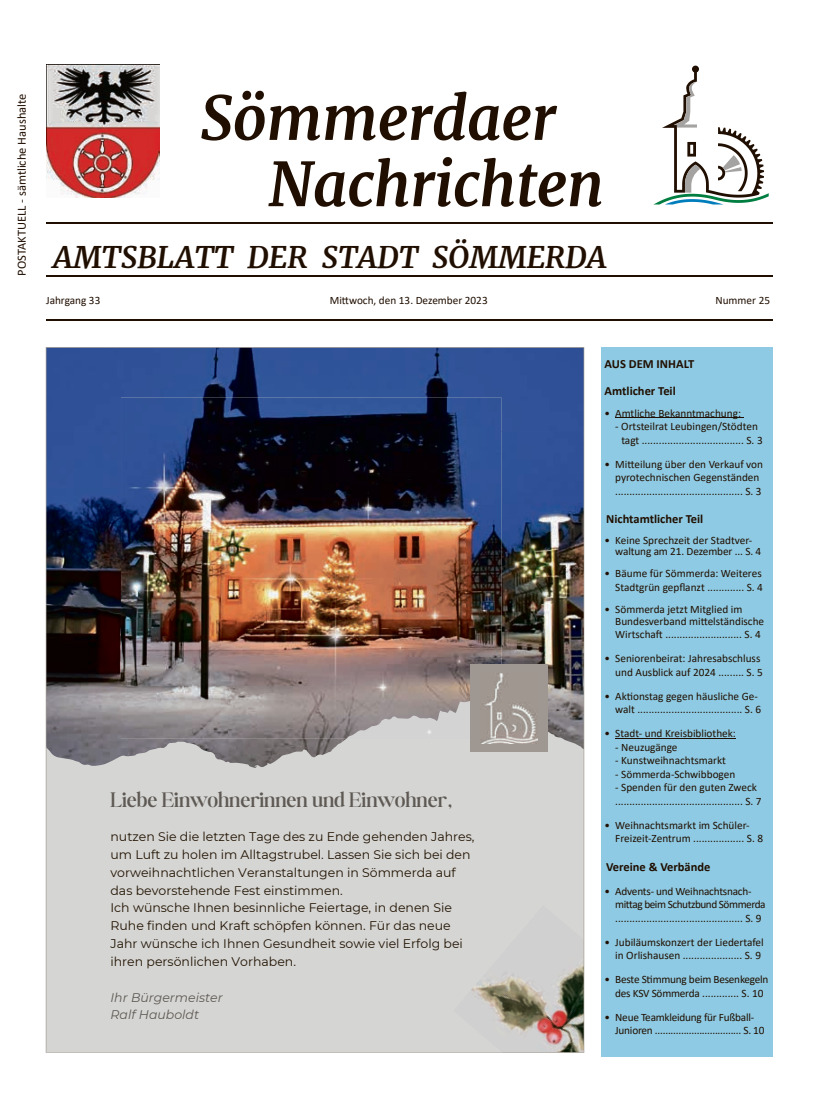
<style>
.page{position:relative;width:833px;height:1117px;background:#fff}
.page>*{position:absolute;margin:0;border:0;box-sizing:border-box;transform-origin:0 0}
.t1{font:italic 700 60px/66.2px "Merriweather";letter-spacing:-.01em;color:#200e00}
.t2{font:italic 700 30px "Merriweather";color:#200e00}
.t3{font:300 22.5px "Boston Angel";color:#5e5953}
.t4{font:12.5px/17.8px "Montserrat";color:#211200}
.t5{font:700 12.5px "Calibri";color:#200e00}
.t6{font:12.5px "Calibri";color:#200e00}
.t7{font:italic 12.5px/17.8px "Montserrat";color:#5e5953}
.t8{font:11.25px/13.5px "Calibri";color:#200e00}
.t9{font:11.25px/13.5px "Calibri";letter-spacing:-.02em;color:#200e00;text-align:center}
.t10{font:11.25px/13.5px "Calibri";letter-spacing:-.04em;color:#200e00}
</style>
<div class="page">
<hr style="left:46px;top:319px;width:726px;height:1px;background:#200e00">
<div style="left:601px;top:347px;width:171px;height:709px;background:#8ecae3"></div>
<hr style="left:615px;top:417px;width:128px;height:1px;background:#200e00">
<hr style="left:615px;top:737px;width:121px;height:1px;background:#200e00">
<hr style="left:46px;top:223px;width:726px;height:1px;background:#200e00">
<hr style="left:46px;top:276px;width:726px;height:1px;background:#200e00">
<img style="left:47px;top:65px;width:113px;height:132px">
<svg style="left:654px;top:66px;width:114px;height:138px"></svg>
<img style="left:46px;top:347px;width:538px;height:705px">
<p class="t6" style="left:13px;top:276px;width:183px;rotate:-90deg">POSTAKTUELL - sämtliche Haushalte</p>
<h1 class="t1" style="left:268px;top:85px;width:337px;text-indent:-68px">Sömmerdaer<br>Nachrichten</h1>
<h2 class="t2" style="left:53px;top:238px;width:555px">AMTSBLATT DER STADT SÖMMERDA</h2>
<p class="t8" style="left:46px;top:293px;width:56px">Jahrgang 33</p>
<p class="t8" style="left:330px;top:293px;width:159px">Mittwoch, den 13. Dezember 2023</p>
<p class="t8" style="left:715px;top:293px;width:56px">Nummer 25</p>
<h3 class="t3" style="left:110px;top:786px;width:343px">Liebe Einwohnerinnen und Einwohner,</h3>
<p class="t4" style="left:110px;top:827px;width:365px">nutzen Sie die letzten Tage des zu Ende gehenden Jahres, um Luft zu holen im Alltagstrubel. Lassen Sie sich bei den vorweihnachtlichen Veranstaltungen in Sömmerda auf das bevorstehende Fest einstimmen.<br>Ich wünsche Ihnen besinnliche Feiertage, in denen Sie Ruhe finden und Kraft schöpfen können. Für das neue Jahr wünsche ich Ihnen Gesundheit sowie viel Erfolg bei ihren persönlichen Vorhaben.</p>
<p class="t7" style="left:110px;top:987px;width:114px">Ihr Bürgermeister<br>Ralf Hauboldt</p>
<p class="t5" style="left:604px;top:354px;width:91px">AUS DEM INHALT</p>
<p class="t5" style="left:604px;top:382px;width:73px">Amtlicher Teil</p>
<p class="t8" style="left:604px;top:406px;width:138px">• Amtliche Bekanntmachung:</p>
<p class="t8" style="left:615px;top:419px;width:149px;text-align:center">- Ortsteilrat Leubingen/Stödten tagt .................................... S. 3</p>
<p class="t8" style="left:615px;top:457px;width:149px;text-indent:-11px">• Mitteilung über den Verkauf von pyrotechnischen Gegenständen ............................................. S. 3</p>
<p class="t5" style="left:606px;top:510px;width:99px">Nichtamtlicher Teil</p>
<p class="t8" style="left:615px;top:533px;width:147px;line-height:11.2px;text-indent:-11px">• Keine Sprechzeit der Stadtver&shy;waltung am 21. Dezember ... S. 4</p>
<p class="t8" style="left:604px;top:566px;width:160px;text-align:right">• Bäume für Sömmerda: Weiteres<br>Stadtgrün gepflanzt ............. S. 4</p>
<p class="t8" style="left:615px;top:603px;width:150px;line-height:11.2px;text-indent:-11px">• Sömmerda jetzt Mitglied im<br>Bundesverband mittelständische</p>
<p class="t8" style="left:615px;top:627px;width:147px">Wirtschaft ........................... S. 4</p>
<p class="t8" style="left:604px;top:651px;width:160px;text-align:right">• Seniorenbeirat: Jahresabschluss und Ausblick auf 2024 ......... S. 5</p>
<p class="t8" style="left:604px;top:688px;width:158px;text-align:right">• Aktionstag gegen häusliche Ge&shy;walt ..................................... S. 6</p>
<p class="t8" style="left:604px;top:726px;width:133px">• Stadt- und Kreisbibliothek:</p>
<p class="t8" style="left:615px;top:739px;width:64px">- Neuzugänge</p>
<p class="t8" style="left:615px;top:753px;width:112px">- Kunstweihnachtsmarkt</p>
<p class="t8" style="left:615px;top:766px;width:122px">- Sömmerda-Schwibbogen</p>
<p class="t8" style="left:615px;top:780px;width:148px">- Spenden für den guten Zweck ............................................. S. 7</p>
<p class="t8" style="left:615px;top:817px;width:149px;text-indent:-11px">• Weihnachtsmarkt im Schüler-<br>Freizeit-Zentrum .................. S. 8</p>
<p class="t5" style="left:606px;top:857px;width:106px">Vereine &amp; Verbände</p>
<p class="t10" style="left:615px;top:883px;width:152px;text-indent:-11px">• Advents- und Weihnachtsnach&shy;mittag beim Schutzbund Sömmerda ............................................. S. 9</p>
<p class="t8" style="left:604px;top:934px;width:161px;text-align:right">• Jubiläumskonzert der Liedertafel in Orlishausen ..................... S. 9</p>
<p class="t9" style="left:604px;top:972px;width:165px">• Beste Stimmung beim Besenkegeln des KSV Sömmerda ............. S. 10</p>
<p class="t9" style="left:615px;top:1009px;width:151px;text-align:left;text-indent:-11px">• Neue Teamkleidung für Fußball-<br>Junioren ................................. S. 10</p>
</div>
